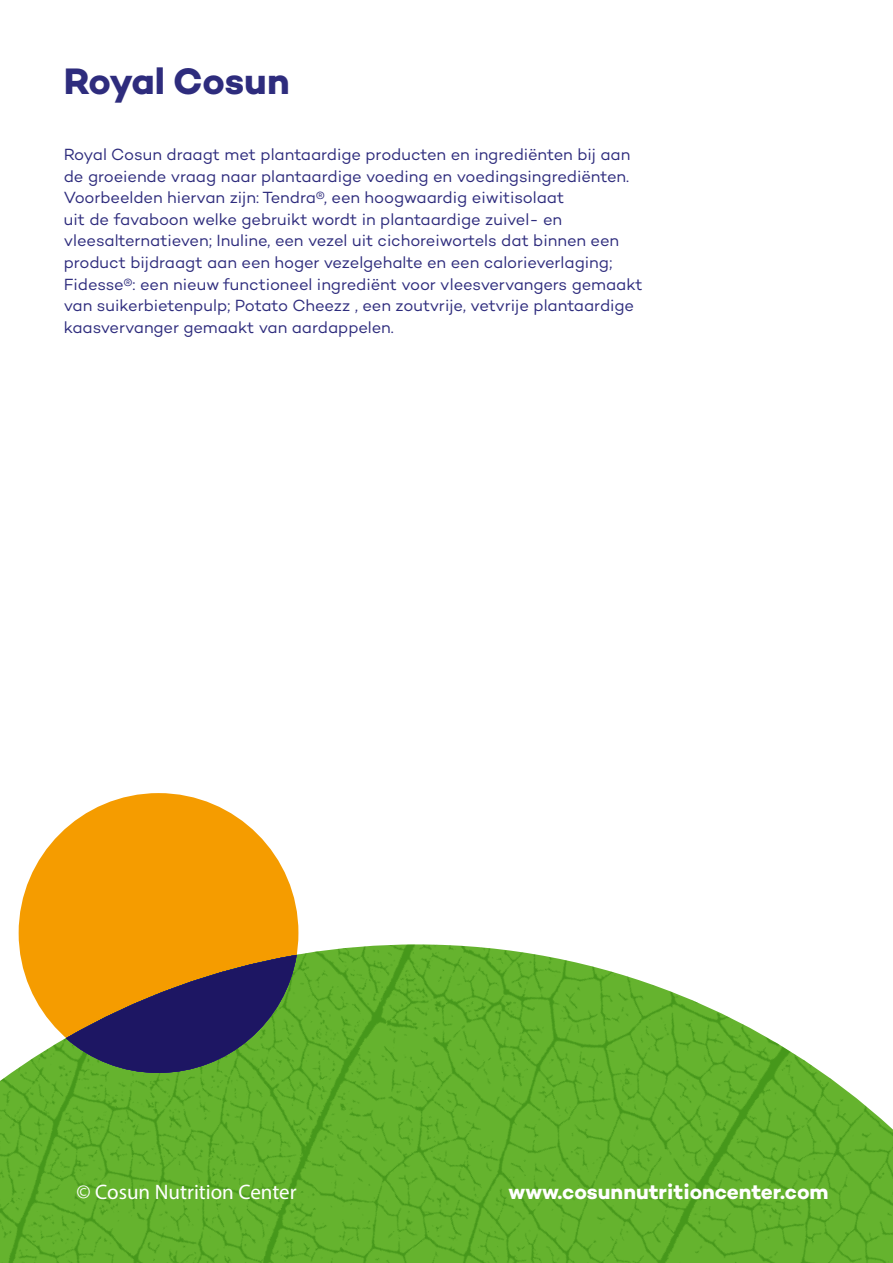
<style>
.page{position:relative;width:893px;height:1263px;background:#fff}
.page>*{position:absolute;margin:0;border:0;box-sizing:border-box;transform-origin:0 0}
.t1{font:700 37.5px "Campton";letter-spacing:-.01em;color:#2e2c7d}
.t2{font:700 21px "Campton";color:#fff}
.t3{font:21px "Myriad Pro";color:#fff}
.t4{font:16.5px/21.6px "Campton";letter-spacing:-.005em;color:#2e2c7d}
</style>
<div class="page">
<div style="left:19px;top:793px;width:279px;height:280px;background:#f59c00;border-radius:50%"></div>
<img style="left:0;top:944px;width:893px;height:319px">
<svg style="left:18px;top:944px;width:280px;height:129px"></svg>
<h1 class="t1" style="left:64px;top:57px;width:227px">Royal Cosun</h1>
<p class="t4" style="left:64px;top:143px;width:580px">Royal Cosun draagt met plantaardige producten en ingrediënten bij aan de groeiende vraag naar plantaardige voeding en voedingsingrediënten.<br>Voorbeelden hiervan zijn: Tendra®, een hoogwaardig eiwitisolaat<br>uit de favaboon welke gebruikt wordt in plantaardige zuivel- en vleesalternatieven; Inuline, een vezel uit cichoreiwortels dat binnen een product bijdraagt aan een hoger vezelgehalte en een calorieverlaging; Fidesse®: een nieuw functioneel ingrediënt voor vleesvervangers gemaakt van suikerbietenpulp; Potato Cheezz , een zoutvrije, vetvrije plantaardige kaasvervanger gemaakt van aardappelen.</p>
<p class="t3" style="left:77px;top:1179px;width:222px">© Cosun Nutrition Center</p>
<p class="t2" style="left:509px;top:1178px;width:321px">www.cosunnutritioncenter.com</p>
</div>
